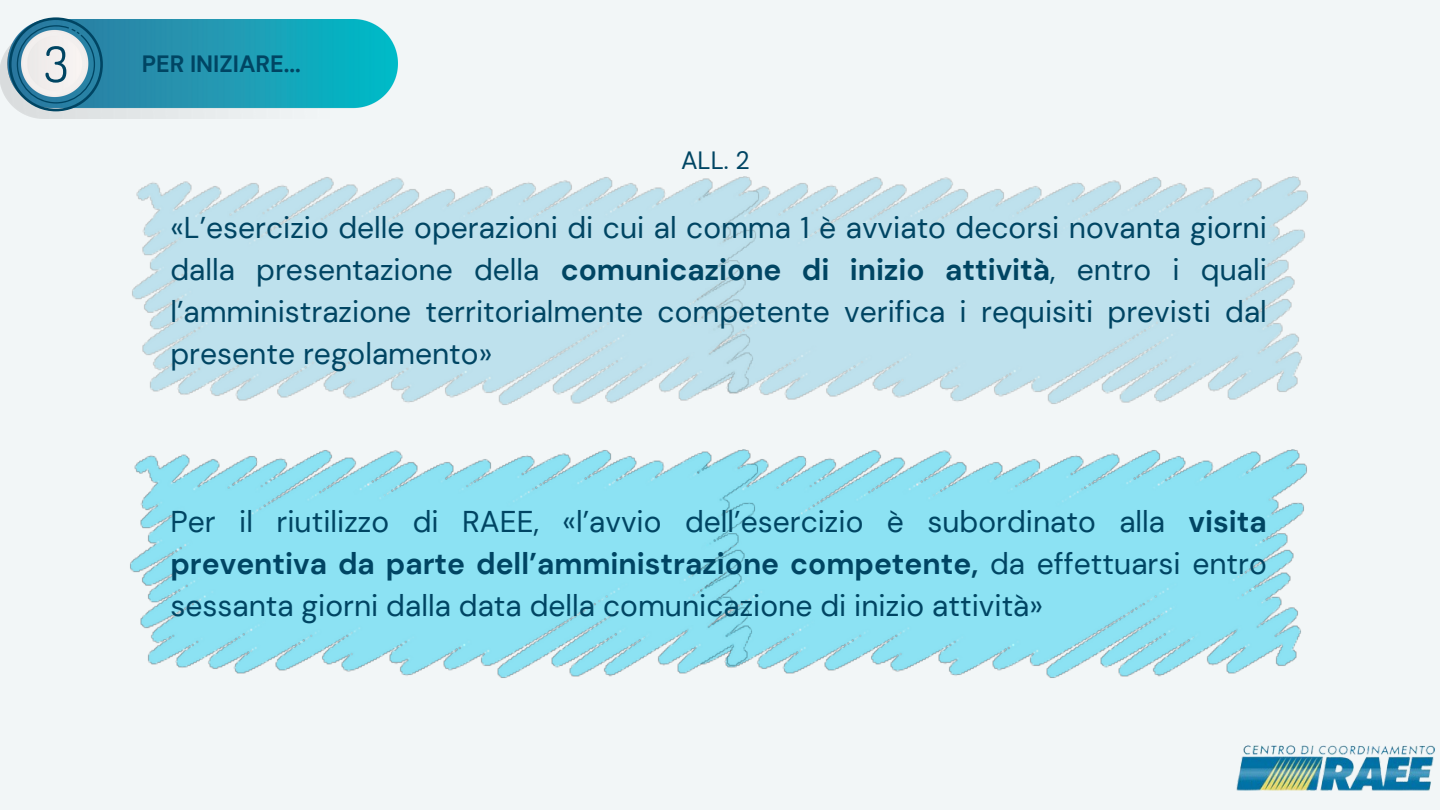
<style>
.page{position:relative;width:1440px;height:810px;background:#f2f6f7}
.page>*{position:absolute;margin:0;border:0;box-sizing:border-box;transform-origin:0 0}
.t1{font:30px/42px "DM Sans";color:#004563;text-align:justify}
.t2{font:25px "DM Sans";color:#004563}
.t3{font:700 23.6px "DM Sans";color:#004563}
.s1{font-weight:700}
</style>
<div class="page">
<img style="left:0;top:19px;width:398px;height:100px">
<svg style="left:9px;top:17px;width:94px;height:94px"></svg>
<img style="left:760px;top:176px;width:548px;height:228px">
<img style="left:132px;top:176px;width:628px;height:229px">
<img style="left:742px;top:449px;width:565px;height:229px">
<img style="left:130px;top:450px;width:628px;height:228px">
<img style="left:1236px;top:745px;width:199px;height:46px">
<p class="t3" style="left:142px;top:48px;width:161px">PER INIZIARE...</p>
<p class="t2" style="left:681px;top:144px;width:70px">ALL. 2</p>
<p class="t1" style="left:170px;top:207px;width:1098px">«L’esercizio delle operazioni di cui al comma 1 è avviato decorsi novanta giorni dalla presentazione della <span class="s1">comunicazione di inizio attività</span>, entro i quali l’amministrazione territorialmente competente verifica i requisiti previsti dal presente regolamento»</p>
<p class="t1" style="left:170px;top:500px;width:1098px">Per il riutilizzo di RAEE, «l’avvio dell’esercizio è subordinato alla <span class="s1">visita preventiva da parte dell’amministrazione competente,</span> da effettuarsi entro sessanta giorni dalla data della comunicazione di inizio attività»</p>
</div>
